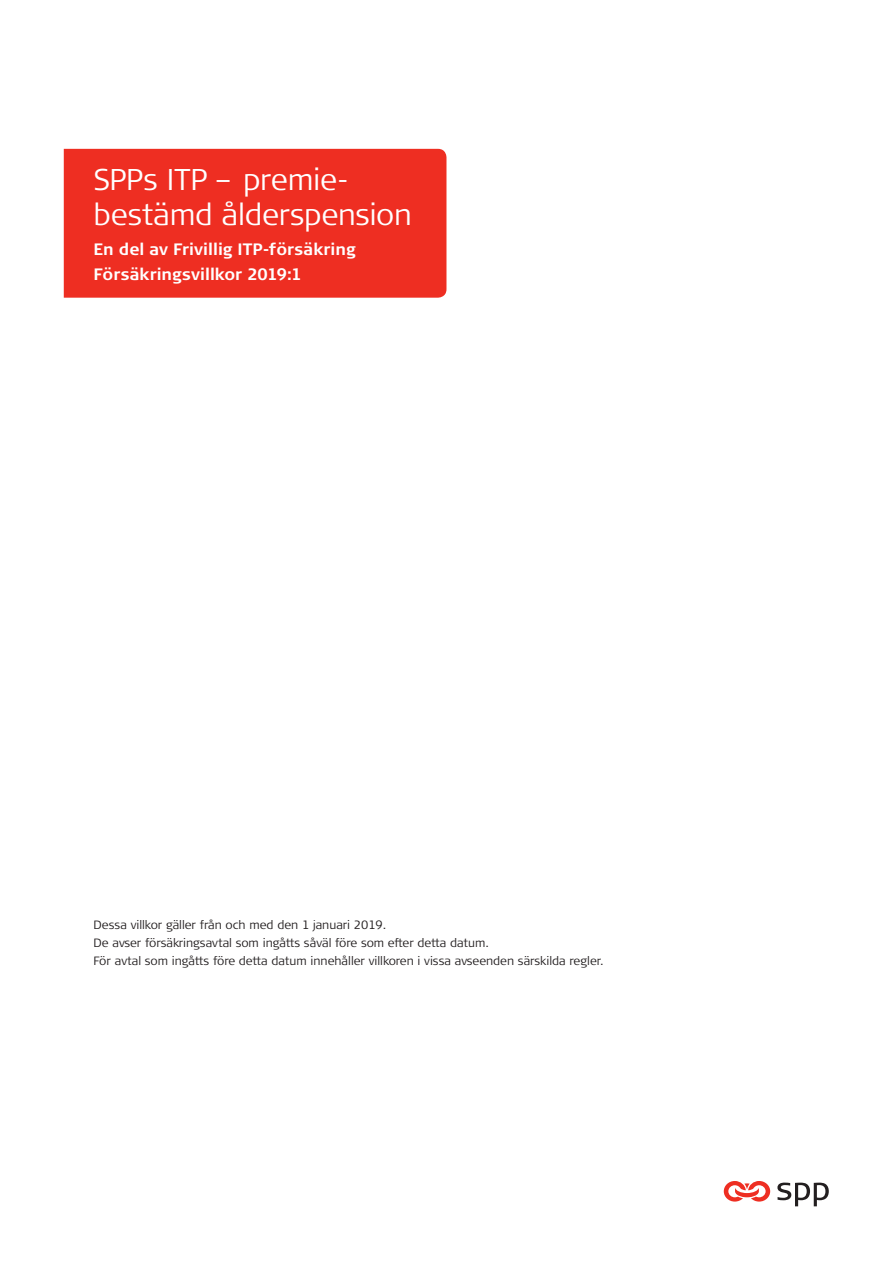
<style>
.page{position:relative;width:893px;height:1263px;background:#fff}
.page>*{position:absolute;margin:0;border:0;box-sizing:border-box;transform-origin:0 0}
.SignaColumn_titel_1{font:300 30px/34.5px "Signa Column";letter-spacing:-.01em;color:#fff}
.SignaColumn_titel_2{font:700 16.5px "Signa Column";color:#fff}
.SignaColumn_Bröd_1{font:300 12px "Signa Column";color:#231f20}
</style>
<div class="page">
<svg style="left:723px;top:1181px;width:48px;height:21px"></svg>
<svg style="left:777px;top:1182px;width:52px;height:24px"></svg>
<div style="left:64px;top:149px;width:382px;height:149px;background:#ee2e22"></div>
<p class="SignaColumn_titel_1" style="left:94px;top:163px;width:320px">SPPs ITP – premie&shy;bestämd ålderspension</p>
<p class="SignaColumn_titel_2" style="left:94px;top:239px;width:263px">En del av Frivillig ITP-försäkring</p>
<p class="SignaColumn_titel_2" style="left:94px;top:264px;width:210px">Försäkringsvillkor 2019:1</p>
<p class="SignaColumn_Bröd_1" style="left:94px;top:918px;width:294px">Dessa villkor gäller från och med den 1 januari 2019.</p>
<p class="SignaColumn_Bröd_1" style="left:94px;top:936px;width:397px">De avser försäkringsavtal som ingåtts såväl före som efter detta datum.</p>
<p class="SignaColumn_Bröd_1" style="left:94px;top:954px;width:512px">För avtal som ingåtts före detta datum innehåller villkoren i vissa avseenden särskilda regler.</p>
</div>
